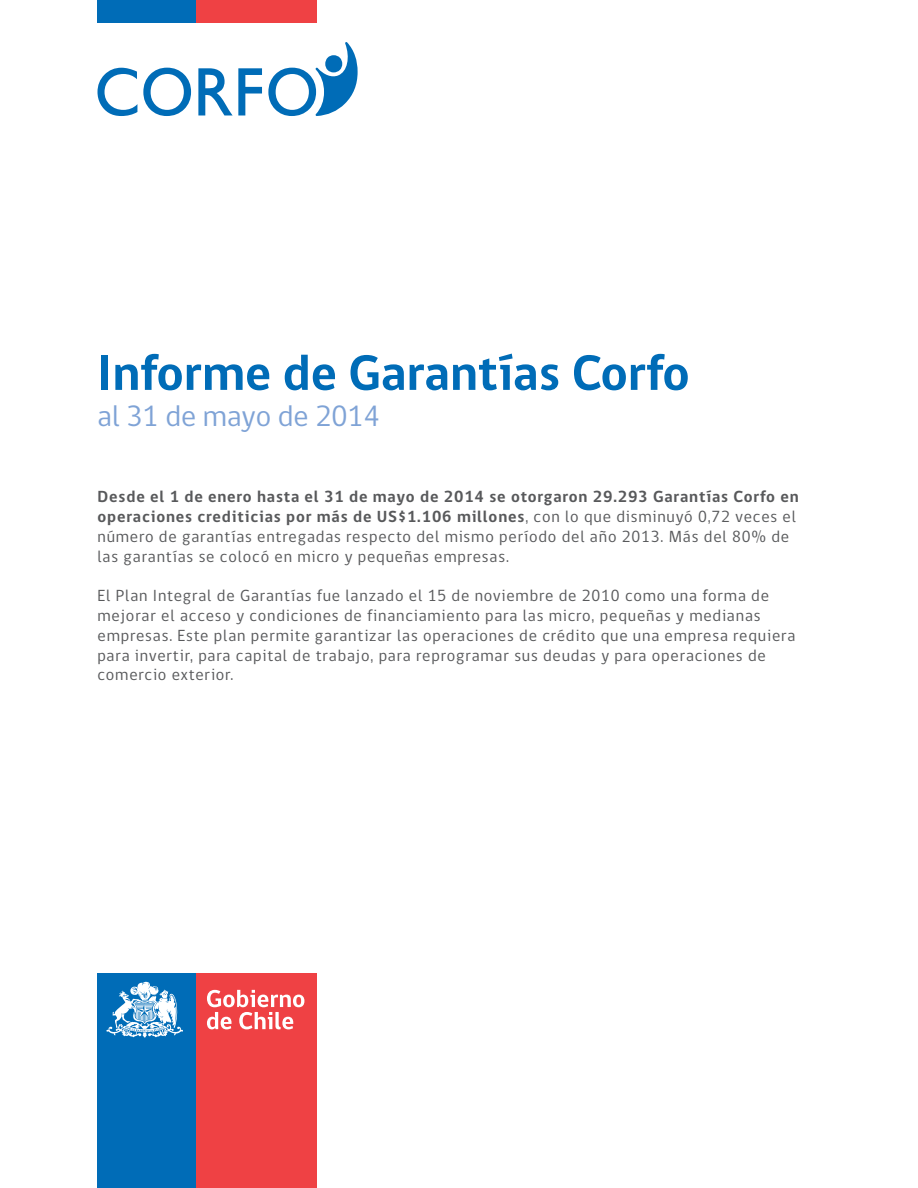
<style>
.page{position:relative;width:918px;height:1188px;background:#fff}
.page>*{position:absolute;margin:0;border:0;box-sizing:border-box;transform-origin:0 0}
.t1{font:700 51px "gob CL";color:#006cb7}
.t2{font:30px "gob CL";color:#7fa3d6}
.t3{font:16.5px/19.8px "gob CL";letter-spacing:.05em;color:#58595b}
.s1{font-weight:700}
</style>
<div class="page">
<div style="left:98px;top:973px;width:98px;height:215px;background:#006cb7"></div>
<div style="left:196px;top:973px;width:120px;height:215px;background:#ef4144"></div>
<div style="left:98px;top:0;width:98px;height:22px;background:#006cb7"></div>
<div style="left:196px;top:0;width:120px;height:22px;background:#ef4144"></div>
<svg style="left:198px;top:68px;width:64px;height:47px"></svg>
<svg style="left:143px;top:68px;width:48px;height:48px"></svg>
<svg style="left:98px;top:68px;width:39px;height:48px"></svg>
<svg style="left:268px;top:42px;width:90px;height:74px"></svg>
<svg style="left:207px;top:990px;width:97px;height:39px"></svg>
<svg style="left:106px;top:981px;width:77px;height:57px"></svg>
<h1 class="t1" style="left:98px;top:338px;width:594px">Informe de Garantías Corfo</h1>
<h2 class="t2" style="left:98px;top:395px;width:284px">al 31 de mayo de 2014</h2>
<p class="t3" style="left:98px;top:487px;width:703px"><span class="s1">Desde el 1 de enero hasta el 31 de mayo de 2014 se otorgaron 29.293 Garantías Corfo en operaciones crediticias por más de US$1.106 millones</span>, con lo que disminuyó 0,72 veces el número de garantías entregadas respecto del mismo período del año 2013. Más del 80% de las garantías se colocó en micro y pequeñas empresas.</p>
<p class="t3" style="left:98px;top:586px;width:699px">El Plan Integral de Garantías fue lanzado el 15 de noviembre de 2010 como una forma de mejorar el acceso y condiciones de financiamiento para las micro, pequeñas y medianas empresas. Este plan permite garantizar las operaciones de crédito que una empresa requiera para invertir, para capital de trabajo, para reprogramar sus deudas y para operaciones de comercio exterior.</p>
</div>
